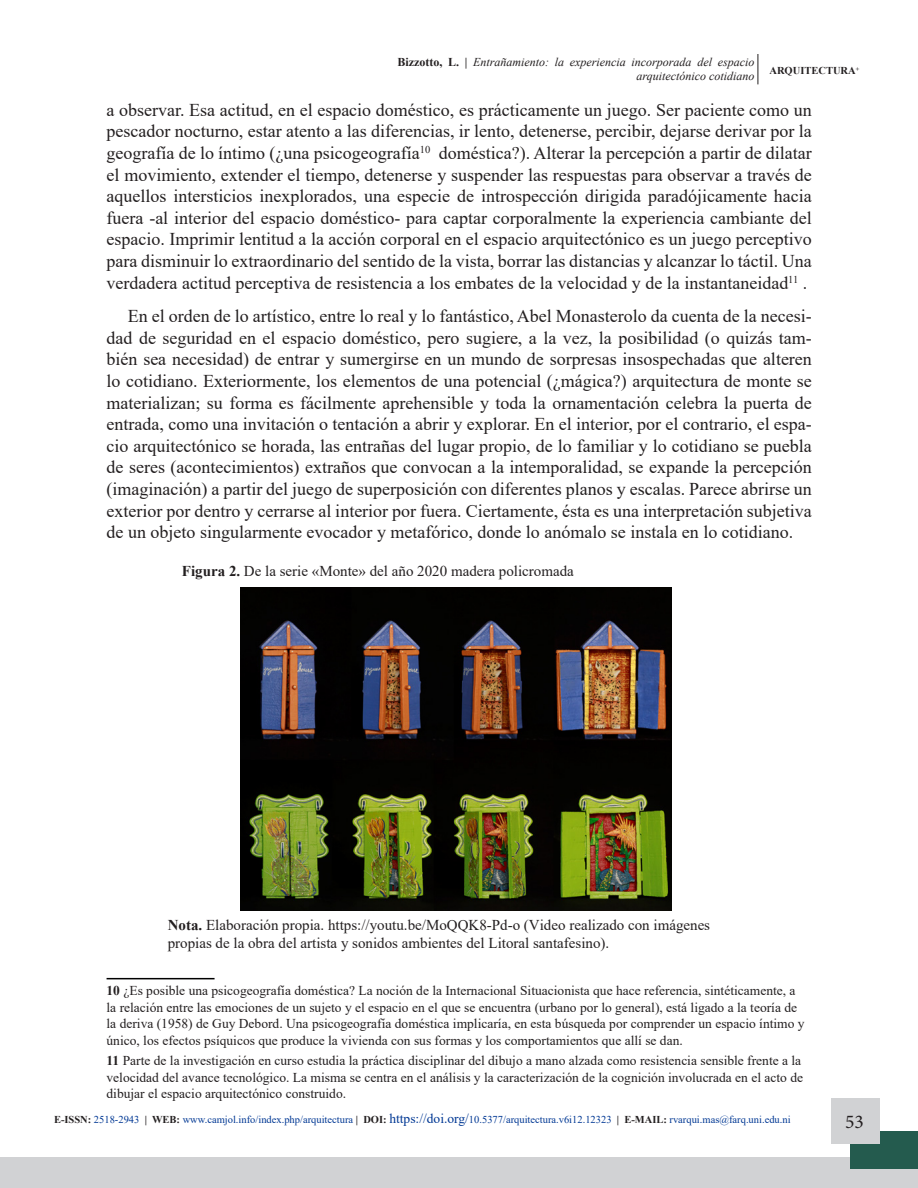
<style>
.page{position:relative;width:918px;height:1188px;background:#fff}
.page>*{position:absolute;margin:0;border:0;box-sizing:border-box;transform-origin:0 0}
.t1{font:19.5px "Minion Pro";color:#231f20}
.t2{font:18px/21.6px "Times New Roman";color:#231f20;text-align:justify}
.Texto_de_rótulos{font:15px/18px "Times New Roman";color:#231f20}
.t3{font:13.5px/16.5px "Times New Roman";color:#231f20}
.t4{font:italic 12px/13.5px "Times New Roman";color:#231f20;text-align:right}
.t5{font:10.5px "Times New Roman";color:#003894}
.t6{font:700 10.5px "Times New Roman";color:#231f20}
.s1{font-weight:700;font-style:normal}
.s2{font-weight:700}
.s3{font-weight:700;color:#231f20}
.s4{font-size:13.5px}
</style>
<div class="page">
<div style="left:0;top:1157px;width:918px;height:31px;background:#d1d2d4"></div>
<div style="left:850px;top:1131px;width:68px;height:38px;background:#245b4e"></div>
<div style="left:831px;top:1098px;width:48px;height:46px;background:#d1d2d4"></div>
<hr style="left:758px;top:54px;width:1px;height:30px;background:#231f20">
<hr style="left:107px;top:978px;width:108px;height:1px;background:#000">
<img style="left:240px;top:587px;width:431px;height:324px">
<p class="t4" style="left:398px;top:55px;width:358px"><span class="s1">Bizzotto, L. |</span> Entrañamiento: la experiencia incorporada del espacio arquitectónico cotidiano</p>
<p class="t6" style="left:769px;top:63px;width:91px">ARQUITECTURA<sup>+</sup></p>
<p class="t2" style="left:107px;top:98px;width:707px">a observar. Esa actitud, en el espacio doméstico, es prácticamente un juego. Ser paciente como un pescador nocturno, estar atento a las diferencias, ir lento, detenerse, percibir, dejarse derivar por la geografía de lo íntimo (¿una psicogeografía<sup>10</sup> doméstica?). Alterar la percepción a partir de dilatar el movimiento, extender el tiempo, detenerse y suspender las respuestas para observar a través de aquellos intersticios inexplorados, una especie de introspección dirigida paradójicamente hacia fuera -al interior del espacio doméstico- para captar corporalmente la experiencia cambiante del espacio. Imprimir lentitud a la acción corporal en el espacio arquitectónico es un juego perceptivo para disminuir lo extraordinario del sentido de la vista, borrar las distancias y alcanzar lo táctil. Una verdadera actitud perceptiva de resistencia a los embates de la velocidad y de la instantaneidad<sup>11</sup> .</p>
<p class="t2" style="left:107px;top:305px;width:707px;text-indent:21px">En el orden de lo artístico, entre lo real y lo fantástico, Abel Monasterolo da cuenta de la necesi&shy;dad de seguridad en el espacio doméstico, pero sugiere, a la vez, la posibilidad (o quizás tam&shy;bién sea necesidad) de entrar y sumergirse en un mundo de sorpresas insospechadas que alteren lo cotidiano. Exteriormente, los elementos de una potencial (¿mágica?) arquitectura de monte se materializan; su forma es fácilmente aprehensible y toda la ornamentación celebra la puerta de entrada, como una invitación o tentación a abrir y explorar. En el interior, por el contrario, el espa&shy;cio arquitectónico se horada, las entrañas del lugar propio, de lo familiar y lo cotidiano se puebla de seres (acontecimientos) extraños que convocan a la intemporalidad, se expande la percepción (imaginación) a partir del juego de superposición con diferentes planos y escalas. Parece abrirse un exterior por dentro y cerrarse al interior por fuera. Ciertamente, ésta es una interpretación subjetiva de un objeto singularmente evocador y metafórico, donde lo anómalo se instala en lo cotidiano.</p>
<p class="Texto_de_rótulos" style="left:182px;top:561px;width:394px"><span class="s2">Figura 2.</span> De la serie «Monte» del año 2020 madera policromada</p>
<p class="Texto_de_rótulos" style="left:168px;top:916px;width:544px"><span class="s2">Nota.</span> Elaboración propia. https://youtu.be/MoQQK8-Pd-o (Video realizado con imágenes propias de la obra del artista y sonidos ambientes del Litoral santafesino).</p>
<p class="t3" style="left:107px;top:982px;width:700px"><span class="s2">10</span> ¿Es posible una psicogeografía doméstica? La noción de la Internacional Situacionista que hace referencia, sintéticamente, a la relación entre las emociones de un sujeto y el espacio en el que se encuentra (urbano por lo general), está ligado a la teoría de la deriva (1958) de Guy Debord. Una psicogeografía doméstica implicaría, en esta búsqueda por comprender un espacio íntimo y único, los efectos psíquicos que produce la vivienda con sus formas y los comportamientos que allí se dan.</p>
<p class="t3" style="left:107px;top:1052px;width:698px"><span class="s2">11</span> Parte de la investigación en curso estudia la práctica disciplinar del dibujo a mano alzada como resistencia sensible frente a la velocidad del avance tecnológico. La misma se centra en el análisis y la caracterización de la cognición involucrada en el acto de dibujar el espacio arquitectónico construido.</p>
<p class="t5" style="left:54px;top:1112px;width:738px"><span class="s3">E-ISSN:</span> 2518-2943 <span class="s3">| WEB:</span> www.camjol.info/index.php/arquitectura <span class="s3">| DOI:</span> <span class="s4">https://doi.org/</span>10.5377/arquitectura.v6i12.12323 <span class="s3">| E-MAIL:</span> rvarqui.mas@farq.uni.edu.ni</p>
<p class="t1" style="left:845px;top:1108px;width:20px">53</p>
</div>
